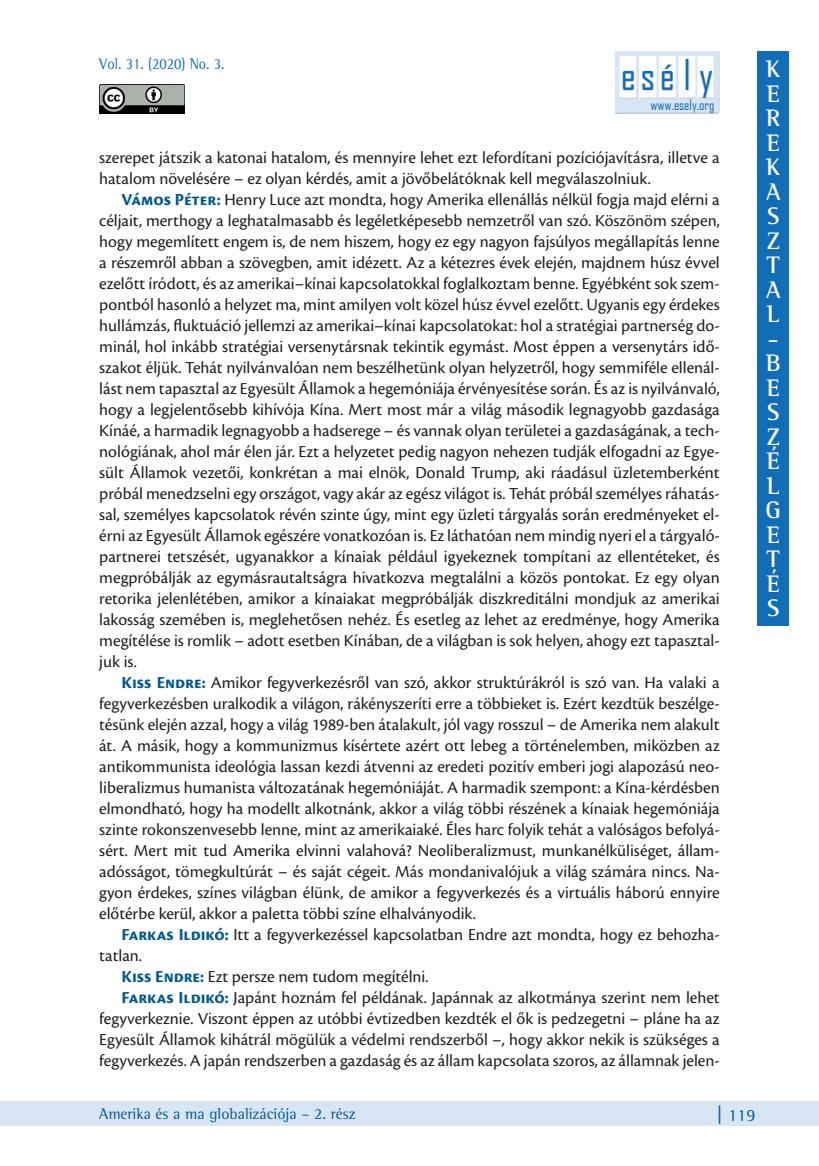
<style>
.page{position:relative;width:819px;height:1166px;background:#fff}
.page>*{position:absolute;margin:0;border:0;box-sizing:border-box;transform-origin:0 0}
.t1{font:40.6px "Agency FB";letter-spacing:.16em;color:#126db7}
.t2{font:700 24.5px/24.5px "Rotis Serif";color:#fff;text-align:justify}
.esély_főszöveg{font:17.5px/21px "Cronos Pro";color:#231f20;text-align:justify}
.t3{font:17.5px "Rotis Serif";color:#01588f}
.t4{font:15.75px "Rotis Serif";color:#01588f}
.t5{font:15.75px "Rotis Serif";color:#126db7;scale:.9 1}
.t6{font:14px "Agency FB";color:#126db7}
.s1{font-weight:700;color:#01588f}
.s2{font-size:21px}
</style>
<div class="page">
<div style="left:0;top:1101px;width:819px;height:25px;background:#d7e6f5"></div>
<img style="left:99px;top:84px;width:85px;height:30px">
<div style="left:612px;top:50px;width:109px;height:64px;background:#231f20;opacity:.45"></div>
<div style="left:618px;top:54px;width:21px;height:45px;background:#d9e7f5"></div>
<div style="left:618px;top:56px;width:21px;height:44px;background:#231f20;opacity:.45"></div>
<div style="left:638px;top:54px;width:21px;height:45px;background:#d9e7f5"></div>
<div style="left:638px;top:56px;width:21px;height:44px;background:#231f20;opacity:.45"></div>
<div style="left:656px;top:53px;width:23px;height:46px;background:#d7e6f5"></div>
<div style="left:656px;top:55px;width:23px;height:45px;background:#231f20;opacity:.45"></div>
<div style="left:678px;top:53px;width:21px;height:46px;background:#d7e6f5"></div>
<div style="left:678px;top:55px;width:21px;height:45px;background:#231f20;opacity:.45"></div>
<div style="left:696px;top:53px;width:21px;height:46px;background:#d7e6f5"></div>
<div style="left:696px;top:55px;width:21px;height:45px;background:#231f20;opacity:.45"></div>
<div style="left:622px;top:71px;width:13px;height:20px;background:#231f20;opacity:.21"></div>
<div style="left:642px;top:71px;width:12px;height:20px;background:#231f20;opacity:.21"></div>
<div style="left:662px;top:65px;width:12px;height:26px;background:#231f20;opacity:.21"></div>
<div style="left:685px;top:59px;width:5px;height:32px;background:#231f20;opacity:.21"></div>
<div style="left:699px;top:71px;width:14px;height:28px;background:#231f20;opacity:.21"></div>
<div style="left:757px;top:51px;width:32px;height:575px;background:#126db7"></div>
<p class="t5" style="left:99px;top:54px;width:141px">Vol. 31. (2020) No. 3.</p>
<h1 class="t1" style="left:620px;top:50px;width:94px">esély</h1>
<p class="t6" style="left:650px;top:96px;width:65px">www.esely.org</p>
<p class="esély_főszöveg" style="left:99px;top:147px;width:622px">szerepet játszik a katonai hatalom, és mennyire lehet ezt lefordítani pozíciójavításra, illetve a hatalom növelésére – ez olyan kérdés, amit a jövőbelátóknak kell megválaszolniuk.</p>
<p class="esély_főszöveg" style="left:99px;top:189px;width:622px;text-indent:22px"><span class="s1">Vámos Péter:</span> Henry Luce azt mondta, hogy Amerika ellenállás nélkül fogja majd elérni a céljait, merthogy a leghatalmasabb és legéletképesebb nemzetről van szó. Köszönöm szépen, hogy megemlített engem is, de nem hiszem, hogy ez egy nagyon fajsúlyos megállapítás lenne a részemről abban a szövegben, amit idézett. Az a kétezres évek elején, majdnem húsz évvel ezelőtt íródott, és az amerikai–kínai kapcsolatokkal foglalkoztam benne. Egyébként sok szem&shy;pontból hasonló a helyzet ma, mint amilyen volt közel húsz évvel ezelőtt. Ugyanis egy érdekes hullámzás, fluktuáció jellemzi az amerikai–kínai kapcsolatokat: hol a stratégiai partnerség do&shy;minál, hol inkább stratégiai versenytársnak tekintik egymást. Most éppen a versenytárs idő&shy;szakot éljük. Tehát nyilvánvalóan nem beszélhetünk olyan helyzetről, hogy semmiféle ellenál&shy;lást nem tapasztal az Egyesült Államok a hegemóniája érvényesítése során. És az is nyilvánvaló, hogy a legjelentősebb kihívója Kína. Mert most már a világ második legnagyobb gazdasága Kínáé, a harmadik legnagyobb a hadserege – és vannak olyan területei a gazdaságának, a tech&shy;nológiának, ahol már élen jár. Ezt a helyzetet pedig nagyon nehezen tudják elfogadni az Egye&shy;sült Államok vezetői, konkrétan a mai elnök, Donald Trump, aki ráadásul üzletemberként próbál menedzselni egy országot, vagy akár az egész világot is. Tehát próbál személyes ráhatás&shy;sal, személyes kapcsolatok révén szinte úgy, mint egy üzleti tárgyalás során eredményeket el&shy;érni az Egyesült Államok egészére vonatkozóan is. Ez láthatóan nem mindig nyeri el a tárgyaló&shy;partnerei tetszését, ugyanakkor a kínaiak például igyekeznek tompítani az ellentéteket, és megpróbálják az egymásrautaltságra hivatkozva megtalálni a közös pontokat. Ez egy olyan retorika jelenlétében, amikor a kínaiakat megpróbálják diszkreditálni mondjuk az amerikai lakosság szemében is, meglehetősen nehéz. És esetleg az lehet az eredménye, hogy Amerika megítélése is romlik – adott esetben Kínában, de a világban is sok helyen, ahogy ezt tapasztal&shy;juk is.</p>
<p class="esély_főszöveg" style="left:99px;top:672px;width:622px;text-indent:22px"><span class="s1">Kiss Endre:</span> Amikor fegyverkezésről van szó, akkor struktúrákról is szó van. Ha valaki a fegyverkezésben uralkodik a világon, rákényszeríti erre a többieket is. Ezért kezdtük beszélge&shy;tésünk elején azzal, hogy a világ 1989-ben átalakult, jól vagy rosszul – de Amerika nem alakult át. A másik, hogy a kommunizmus kísértete azért ott lebeg a történelemben, miközben az antikommunista ideológia lassan kezdi átvenni az eredeti pozitív emberi jogi alapozású neo&shy;liberalizmus humanista változatának hegemóniáját. A harmadik szempont: a Kína-kérdésben elmondható, hogy ha modellt alkotnánk, akkor a világ többi részének a kínaiak hegemóniája szinte rokonszenvesebb lenne, mint az amerikaiaké. Éles harc folyik tehát a valóságos befolyá&shy;sért. Mert mit tud Amerika elvinni valahová? Neoliberalizmust, munkanélküliséget, állam&shy;adósságot, tömegkultúrát – és saját cégeit. Más mondanivalójuk a világ számára nincs. Na&shy;gyon érdekes, színes világban élünk, de amikor a fegyverkezés és a virtuális háború ennyire előtérbe kerül, akkor a paletta többi színe elhalványodik.</p>
<p class="esély_főszöveg" style="left:99px;top:924px;width:620px;text-indent:22px"><span class="s1">Farkas Ildikó:</span> Itt a fegyverkezéssel kapcsolatban Endre azt mondta, hogy ez behozha&shy;tatlan.</p>
<p class="esély_főszöveg" style="left:122px;top:966px;width:308px"><span class="s1">Kiss Endre:</span> Ezt persze nem tudom megítélni.</p>
<p class="esély_főszöveg" style="left:99px;top:987px;width:622px;text-indent:22px"><span class="s1">Farkas Ildikó:</span> Japánt hoznám fel példának. Japánnak az alkotmánya szerint nem lehet fegyverkeznie. Viszont éppen az utóbbi évtizedben kezdték el ők is pedzegetni – pláne ha az Egyesült Államok kihátrál mögülük a védelmi rendszerből –, hogy akkor nekik is szükséges a fegyverkezés. A japán rendszerben a gazdaság és az állam kapcsolata szoros, az államnak jelen-</p>
<h2 class="t2" style="left:765px;top:56px;width:17px">K E R E K A S Z T A L - B E S Z É L G E T É S</h2>
<p class="t4" style="left:99px;top:1105px;width:258px">Amerika és a ma globalizációja – 2. rész</p>
<p class="t3" style="left:716px;top:1105px;width:41px"><span class="s2">|</span> 119</p>
</div>
